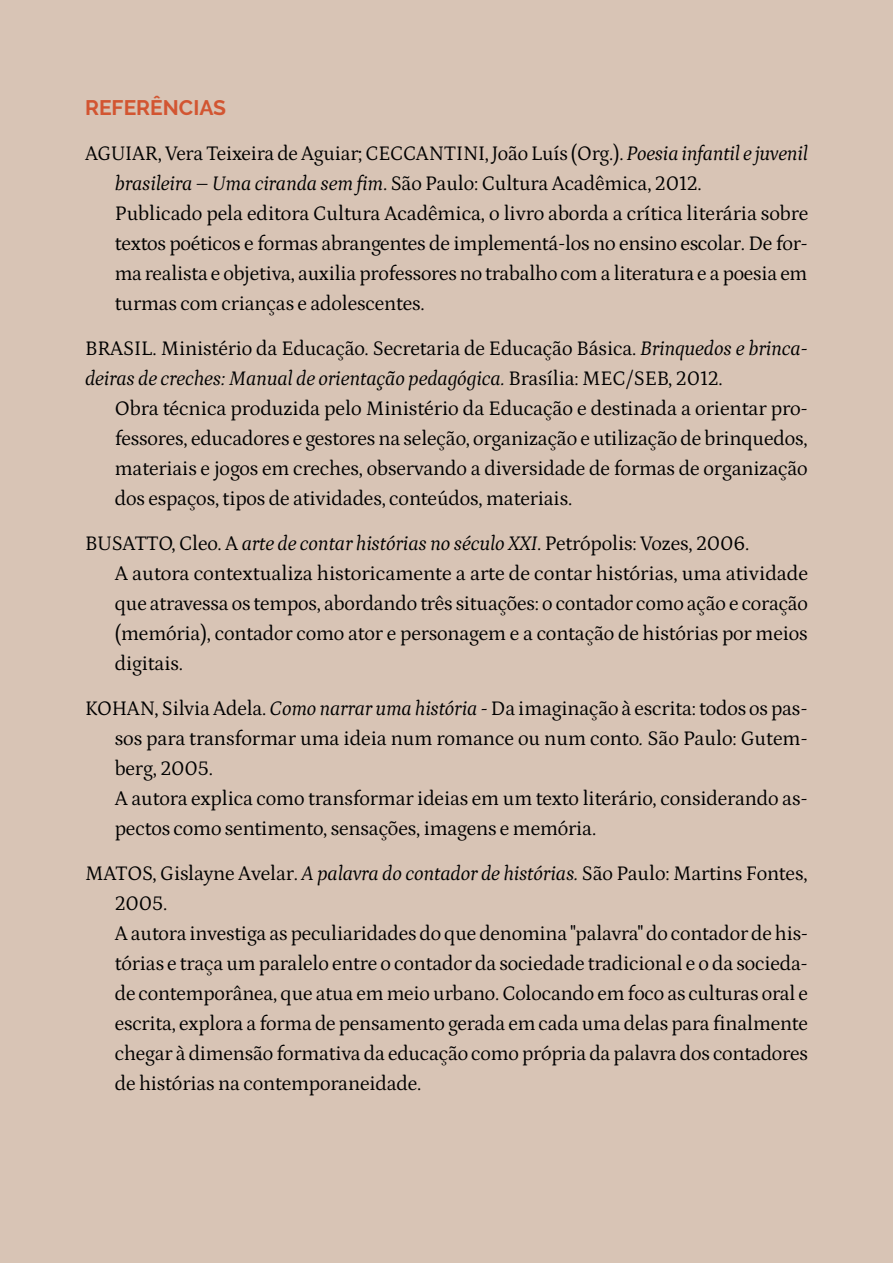
<style>
.page{position:relative;width:893px;height:1263px;background:#d8c4b5}
.page>*{position:absolute;margin:0;border:0;box-sizing:border-box;transform-origin:0 0}
.t1{font:21px/30px "Petrona";letter-spacing:-.005em;color:#000}
.t2{font:21px/30px "Petrona";letter-spacing:-.005em;color:#000;scale:.96 1}
.t3{font:700 21px "Raleway";color:#d25531}
.s1{font-style:italic}
</style>
<div class="page">
<p class="t3" style="left:85px;top:96px;width:143px">REFERÊNCIAS</p>
<p class="t2" style="left:115px;top:137px;width:724px;text-indent:-30px">AGUIAR, Vera Teixeira de Aguiar; CECCANTINI, João Luís (Org.).<span class="s1">Poesia infantil e juvenil brasileira – Uma ciranda sem fim</span>. São Paulo: Cultura Acadêmica, 2012.<br>Publicado pela editora Cultura Acadêmica, o livro aborda a crítica literária sobre textos poéticos e formas abrangentes de implementá-los no ensino escolar. De for&shy;ma realista e objetiva, auxilia professores no trabalho com a literatura e a poesia em turmas com crianças e adolescentes.</p>
<p class="t1" style="left:85px;top:332px;width:724px">BRASIL. Ministério da Educação. Secretaria de Educação Básica. <span class="s1">Brinquedos e brinca&shy;deiras de creches: Manual de orientação pedagógica.</span> Brasília: MEC/SEB, 2012.</p>
<p class="t1" style="left:115px;top:392px;width:695px;text-align:justify">Obra técnica produzida pelo Ministério da Educação e destinada a orientar pro&shy;fessores, educadores e gestores na seleção, organização e utilização de brinquedos, materiais e jogos em creches, observando a diversidade de formas de organização dos espaços, tipos de atividades, conteúdos, materiais.</p>
<p class="t1" style="left:115px;top:527px;width:695px;text-indent:-30px">BUSATTO, Cleo. A <span class="s1">arte de contar histórias no século XXI</span>. Petrópolis: Vozes, 2006.<br>A autora contextualiza historicamente a arte de contar histórias, uma atividade que atravessa os tempos, abordando três situações: o contador como ação e coração (memória), contador como ator e personagem e a contação de histórias por meios digitais.</p>
<p class="t1" style="left:115px;top:692px;width:695px;text-indent:-30px">KOHAN, Silvia Adela. <span class="s1">Como narrar uma história -</span> Da imaginação à escrita: todos os pas&shy;sos para transformar uma ideia num romance ou num conto<span class="s1">.</span> São Paulo: Gutem&shy;berg, 2005.<br>A autora explica como transformar ideias em um texto literário, considerando as&shy;pectos como sentimento, sensações, imagens e memória.</p>
<p class="t1" style="left:115px;top:857px;width:695px;text-indent:-30px">MATOS, Gislayne Avelar. <span class="s1">A palavra do contador de histórias.</span> São Paulo: Martins Fontes, 2005.<br>A autora investiga as peculiaridades do que denomina "palavra" do contador de his&shy;tórias e traça um paralelo entre o contador da sociedade tradicional e o da socieda&shy;de contemporânea, que atua em meio urbano. Colocando em foco as culturas oral e escrita, explora a forma de pensamento gerada em cada uma delas para finalmente chegar à dimensão formativa da educação como própria da palavra dos contadores de histórias na contemporaneidade.</p>
</div>
